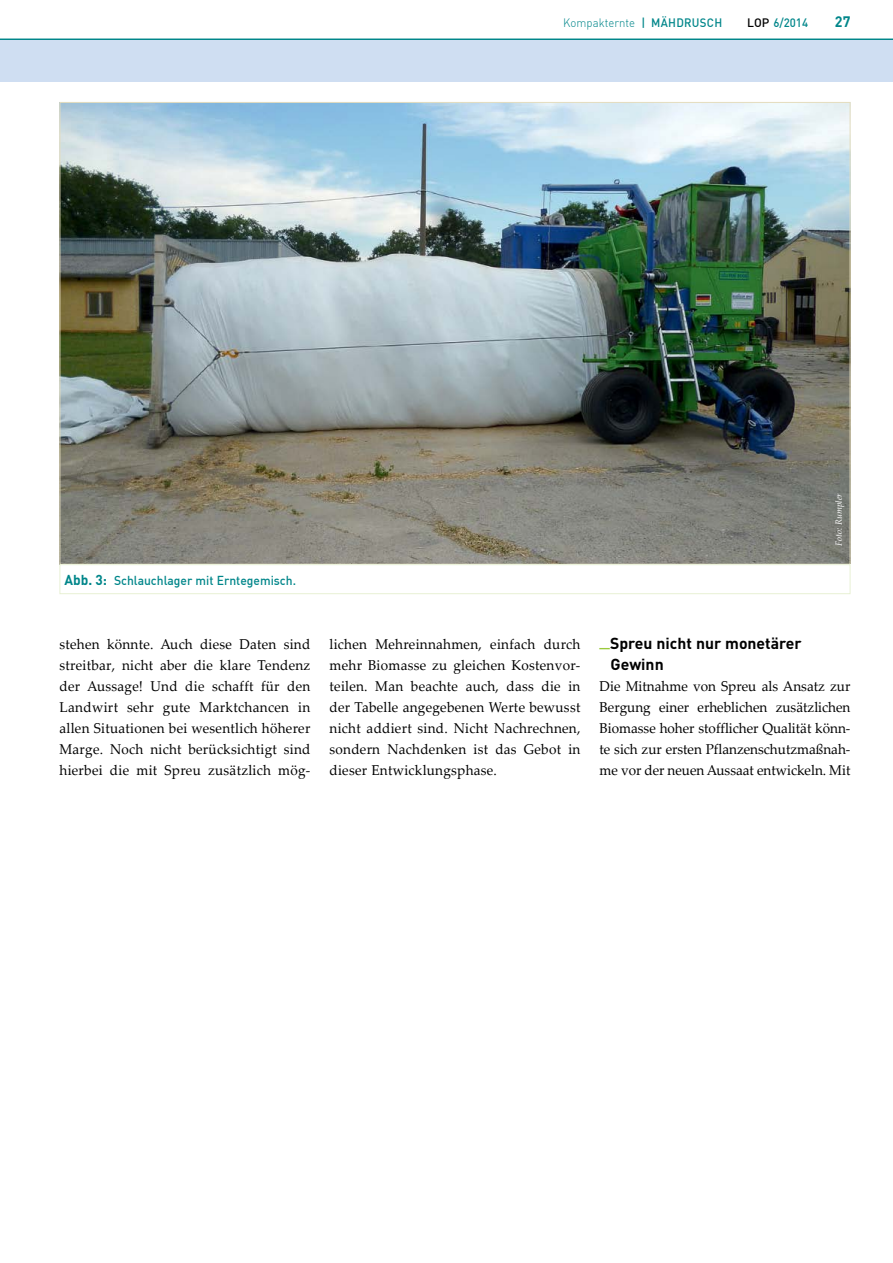
<style>
.page{position:relative;width:893px;height:1263px;background:#fff}
.page>*{position:absolute;margin:0;border:0;box-sizing:border-box;transform-origin:0 0}
.t1{font:700 15.75px/21px "DIN";color:#000}
.t2{font:700 15px "DIN";color:#00868a;scale:.95 1}
.t3{font:14.25px/21px "Palatino Linotype";letter-spacing:.02em;color:#000;text-align:justify;scale:.95 1}
.t4{font:500 12.75px "DIN";color:#00868a;scale:.95 1}
.t5{font:300 12px "DIN";color:#00868a;scale:.95 1}
.t6{font:500 12px "DIN";color:#00868a;scale:.95 1}
.t7{font:italic 9px "Palatino Linotype";color:#fff}
.s1{font-weight:500}
.s2{color:#000}
.s3{font-weight:700;font-size:14.25px}
</style>
<div class="page">
<hr style="left:0;top:39px;width:893px;height:1px;background:#00868a">
<div style="left:0;top:40px;width:893px;height:42px;background:#cfdef2"></div>
<img style="left:62px;top:104px;width:786px;height:459px">
<div style="left:60px;top:564px;width:790px;height:30px;border:1px solid #e8f1d4"></div>
<p class="t5" style="left:563px;top:15px;width:169px">Kompakternte <span class="s1">| Mähdrusch</span></p>
<p class="t6" style="left:747px;top:15px;width:66px"><span class="s2">LOP</span> 6/2014</p>
<p class="t2" style="left:835px;top:12px;width:18px">27</p>
<p class="t4" style="left:65px;top:572px;width:245px"><span class="s3">Abb. 3:</span> Schlauchlager mit Erntegemisch.</p>
<p class="t7" style="left:832px;top:546px;width:54px;rotate:-90deg">Foto: Rumpler</p>
<p class="t3" style="left:60px;top:633px;width:266px">stehen könnte. Auch diese Daten sind streitbar, nicht aber die klare Tendenz der Aussage! Und die schafft für den Landwirt sehr gute Marktchancen in allen Situationen bei wesentlich höherer Marge. Noch nicht berücksichtigt sind hierbei die mit Spreu zusätzlich mög-</p>
<p class="t3" style="left:330px;top:633px;width:266px">lichen Mehreinnahmen, einfach durch mehr Biomasse zu gleichen Kostenvor&shy;teilen. Man beachte auch, dass die in der Tabelle angegebenen Werte bewusst nicht addiert sind. Nicht Nachrechnen, sondern Nachdenken ist das Gebot in dieser Entwicklungsphase.</p>
<p class="t1" style="left:611px;top:632px;width:193px;text-indent:-11px"><sup>_</sup>Spreu nicht nur monetärer<br>Gewinn</p>
<p class="t3" style="left:600px;top:675px;width:266px">Die Mitnahme von Spreu als Ansatz zur Bergung einer erheblichen zusätzlichen Biomasse hoher stofflicher Qualität könn&shy;te sich zur ersten Pflanzenschutzmaßnah&shy;me vor der neuen Aussaat entwickeln. Mit</p>
</div>
